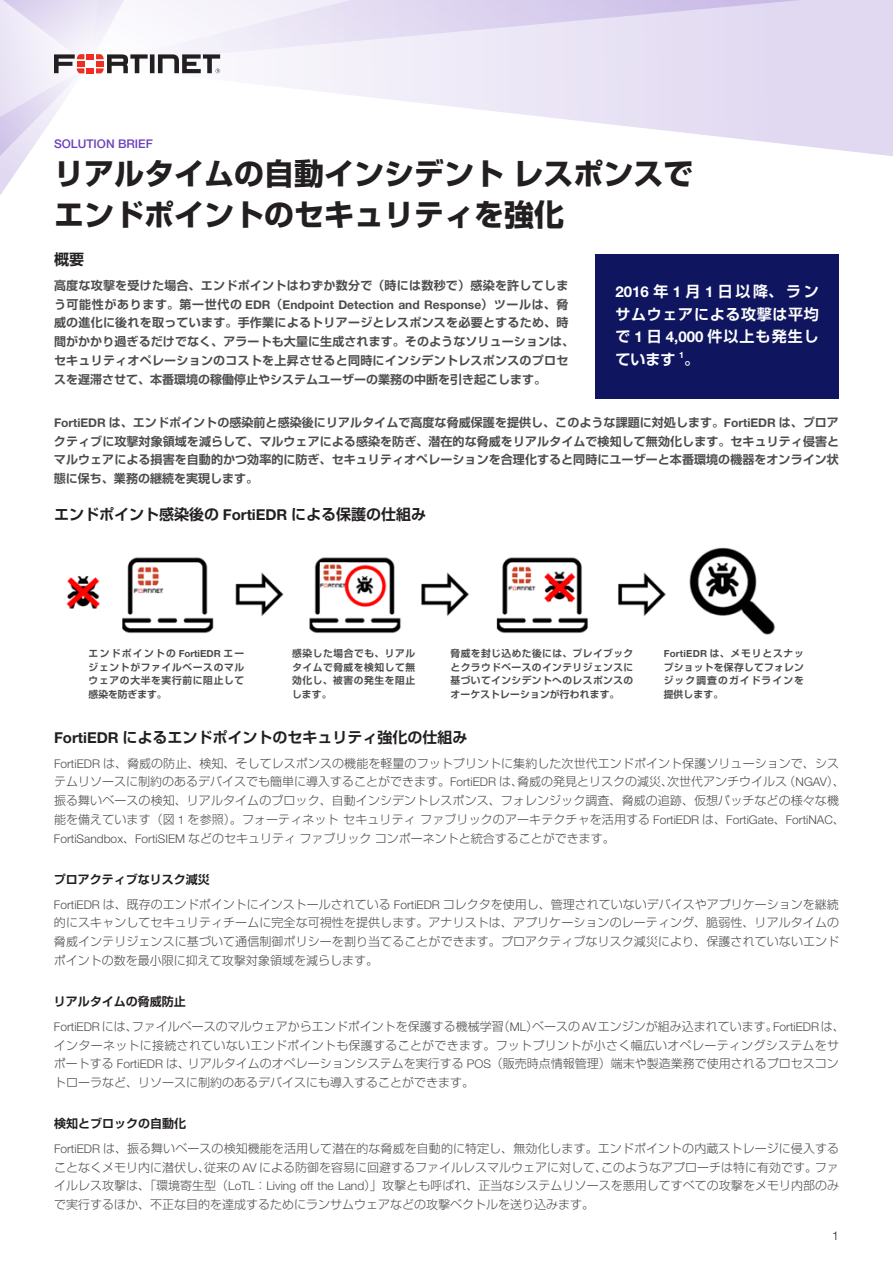
<style>
.page{position:relative;width:893px;height:1263px;background:#fff}
.page>*{position:absolute;margin:0;border:0;box-sizing:border-box;transform-origin:0 0}
.t1{font:700 30px/40.5px "Shin Go Pro";color:#231f20}
.t2{font:700 15px "Shin Go Pro De";color:#231f20}
.t3{font:700 15px/22.5px "Shin Go Pro De";letter-spacing:.045em;color:#fff;text-align:justify}
.t4{font:300 12px/18.8px "Shin Go Pro";color:#4b4c4d}
.t5{font:700 12px/18.8px "Shin Go Pro De";letter-spacing:.01em;color:#4b4c4d}
.t6{font:700 12px "Helvetica Neue LT Pro";color:#4b4c4d}
.t7{font:700 12px "Shin Go Pro De";color:#231f20}
.t8{font:500 12px "Helvetica Neue LT Pro";color:#6a41bd}
.t9{font:300 12px "Helvetica Neue LT Pro";color:#231f20}
.t10{font:700 9.75px/13.5px "Shin Go Pro De";letter-spacing:.06em;color:#4b4c4d;text-align:justify}
.t11{font:700 8.7px "Helvetica Neue LT Pro";color:#fff}
.s1{font-family:"Shin Go Pro De"}
.s2{font-family:"Helvetica Neue LT Pro"}
</style>
<div class="page">
<svg style="left:220px;top:66px;width:673px;height:90px"></svg>
<svg style="left:220px;top:0;width:673px;height:66px;background:#e5def3"></svg>
<svg style="left:0;top:0;width:220px;height:195px"></svg>
<div style="left:595px;top:254px;width:244px;height:144px;background:#0f165f"></div>
<hr style="left:236px;top:31px;width:1px;height:64px;background:#231f20">
<div style="left:256px;top:43px;width:125px;height:39px;background:#f5f2fa"></div>
<img style="left:66px;top:547px;width:709px;height:88px">
<p class="t8" style="left:54px;top:136px;width:100px">SOLUTION BRIEF</p>
<h1 class="t1" style="left:54px;top:151px;width:641px">リアルタイムの自動インシデントレスポンスでエンドポイントのセキュリティを強化</h1>
<p class="t2" style="left:54px;top:247px;width:31px">概要</p>
<p class="t5" style="left:54px;top:275px;width:516px">高度な攻撃を受けた場合、エンドポイントはわずか数分で（時には数秒で）感染を許してしま</p>
<p class="t6" style="left:54px;top:297px;width:516px"><span class="s1">う可能性があります。第一世代の</span> EDR<span class="s1">（</span>Endpoint Detection and Response<span class="s1">）ツールは、脅</span></p>
<p class="t5" style="left:54px;top:312px;width:522px">威の進化に後れを取っています。手作業によるトリアージとレスポンスを必要とするため、時間がかかり過ぎるだけでなく、アラートも大量に生成されます。そのようなソリューションは、セキュリティオペレーションのコストを上昇させると同時にインシデントレスポンスのプロセスを遅滞させて、本番環境の稼働停止やシステムユーザーの業務の中断を引き起こします。</p>
<p class="t3" style="left:615px;top:279px;width:205px"><span class="s2">2016</span> 年 <span class="s2">1</span> 月 <span class="s2">1</span> 日以降、ランサムウェアによる攻撃は平均で <span class="s2">1</span> 日 <span class="s2">4,000</span> 件以上も発生しています</p>
<p class="t11" style="left:679px;top:349px;width:6px">1</p>
<p class="t3" style="left:684px;top:346px;width:16px">。</p>
<p class="t5" style="left:54px;top:411px;width:787px;text-align:justify"><span class="s2">FortiEDR</span> は、エンドポイントの感染前と感染後にリアルタイムで高度な脅威保護を提供し、このような課題に対処します。<span class="s2">FortiEDR</span> は、プロアクティブに攻撃対象領域を減らして、マルウェアによる感染を防ぎ、潜在的な脅威をリアルタイムで検知して無効化します。セキュリティ侵害とマルウェアによる損害を自動的かつ効率的に防ぎ、セキュリティオペレーションを合理化すると同時にユーザーと本番環境の機器をオンライン状態に保ち、業務の継続を実現します。</p>
<p class="t2" style="left:54px;top:502px;width:374px">エンドポイント感染後の <span class="s2">FortiEDR</span> による保護の仕組み</p>
<p class="t10" style="left:89px;top:645px;width:157px">エンドポイントの <span class="s2">FortiEDR</span> エージェントがファイルベースのマルウェアの大半を実行前に阻止して感染を防ぎます。</p>
<p class="t10" style="left:292px;top:645px;width:125px">感染した場合でも、リアルタイムで脅威を検知して無効化し、被害の発生を阻止します。</p>
<p class="t10" style="left:450px;top:645px;width:184px">脅威を封じ込めた後には、プレイブックとクラウドベースのインテリジェンスに基づいてインシデントへのレスポンスのオーケストレーションが行われます。</p>
<p class="t10" style="left:664px;top:645px;width:142px"><span class="s2">FortiEDR</span> は、メモリとスナップショットを保存してフォレンジック調査のガイドラインを提供します。</p>
<p class="t2" style="left:54px;top:725px;width:415px"><span class="s2">FortiEDR</span> によるエンドポイントのセキュリティ強化の仕組み</p>
<p class="t4" style="left:54px;top:752px;width:792px"><span class="s2">FortiEDR</span> は、脅威の防止、検知、そしてレスポンスの機能を軽量のフットプリントに集約した次世代エンドポイント保護ソリューションで、システムリソースに制約のあるデバイスでも簡単に導入することができます。<span class="s2">FortiEDR</span> は、脅威の発見とリスクの減災、次世代アンチウイルス（<span class="s2">NGAV</span>）、振る舞いベースの検知、リアルタイムのブロック、自動インシデントレスポンス、フォレンジック調査、脅威の追跡、仮想パッチなどの様々な機能を備えています（図 <span class="s2">1</span> を参照）。フォーティネットセキュリティファブリックのアーキテクチャを活用する <span class="s2">FortiEDR</span> は、<span class="s2">FortiGate</span>、<span class="s2">FortiNAC</span>、<span class="s2">FortiSandbox</span>、<span class="s2">FortiSIEM</span> などのセキュリティファブリックコンポーネントと統合することができます。</p>
<p class="t7" style="left:54px;top:869px;width:157px">プロアクティブなリスク減災</p>
<p class="t4" style="left:54px;top:893px;width:787px;text-align:justify"><span class="s2">FortiEDR</span> は、既存のエンドポイントにインストールされている <span class="s2">FortiEDR</span> コレクタを使用し、管理されていないデバイスやアプリケーションを継続的にスキャンしてセキュリティチームに完全な可視性を提供します。アナリストは、アプリケーションのレーティング、脆弱性、リアルタイムの脅威インテリジェンスに基づいて通信制御ポリシーを割り当てることができます。プロアクティブなリスク減災により、保護されていないエンドポイントの数を最小限に抑えて攻撃対象領域を減らします。</p>
<p class="t7" style="left:54px;top:992px;width:133px">リアルタイムの脅威防止</p>
<p class="t4" style="left:54px;top:1015px;width:792px"><span class="s2">FortiEDR</span>には、ファイルベースのマルウェアからエンドポイントを保護する機械学習（<span class="s2">ML</span>）ベースの<span class="s2">AV</span>エンジンが組み込まれています。<span class="s2">FortiEDR</span>は、インターネットに接続されていないエンドポイントも保護することができます。フットプリントが小さく幅広いオペレーティングシステムをサポートする <span class="s2">FortiEDR</span> は、リアルタイムのオペレーションシステムを実行する <span class="s2">POS</span>（販売時点情報管理）端末や製造業務で使用されるプロセスコントローラなど、リソースに制約のあるデバイスにも導入することができます。</p>
<p class="t7" style="left:54px;top:1114px;width:133px">検知とブロックの自動化</p>
<p class="t4" style="left:54px;top:1137px;width:787px;text-align:justify"><span class="s2">FortiEDR</span> は、振る舞いベースの検知機能を活用して潜在的な脅威を自動的に特定し、無効化します。エンドポイントの内蔵ストレージに侵入することなくメモリ内に潜伏し、従来の <span class="s2">AV</span> による防御を容易に回避するファイルレスマルウェアに対して、このようなアプローチは特に有効です。ファイルレス攻撃は、「環境寄生型（<span class="s2">LoTL</span>：<span class="s2">Living off the Land</span>）」攻撃とも呼ばれ、正当なシステムリソースを悪用してすべての攻撃をメモリ内部のみで実行するほか、不正な目的を達成するためにランサムウェアなどの攻撃ベクトルを送り込みます。</p>
<p class="t9" style="left:832px;top:1229px;width:8px">1</p>
</div>
